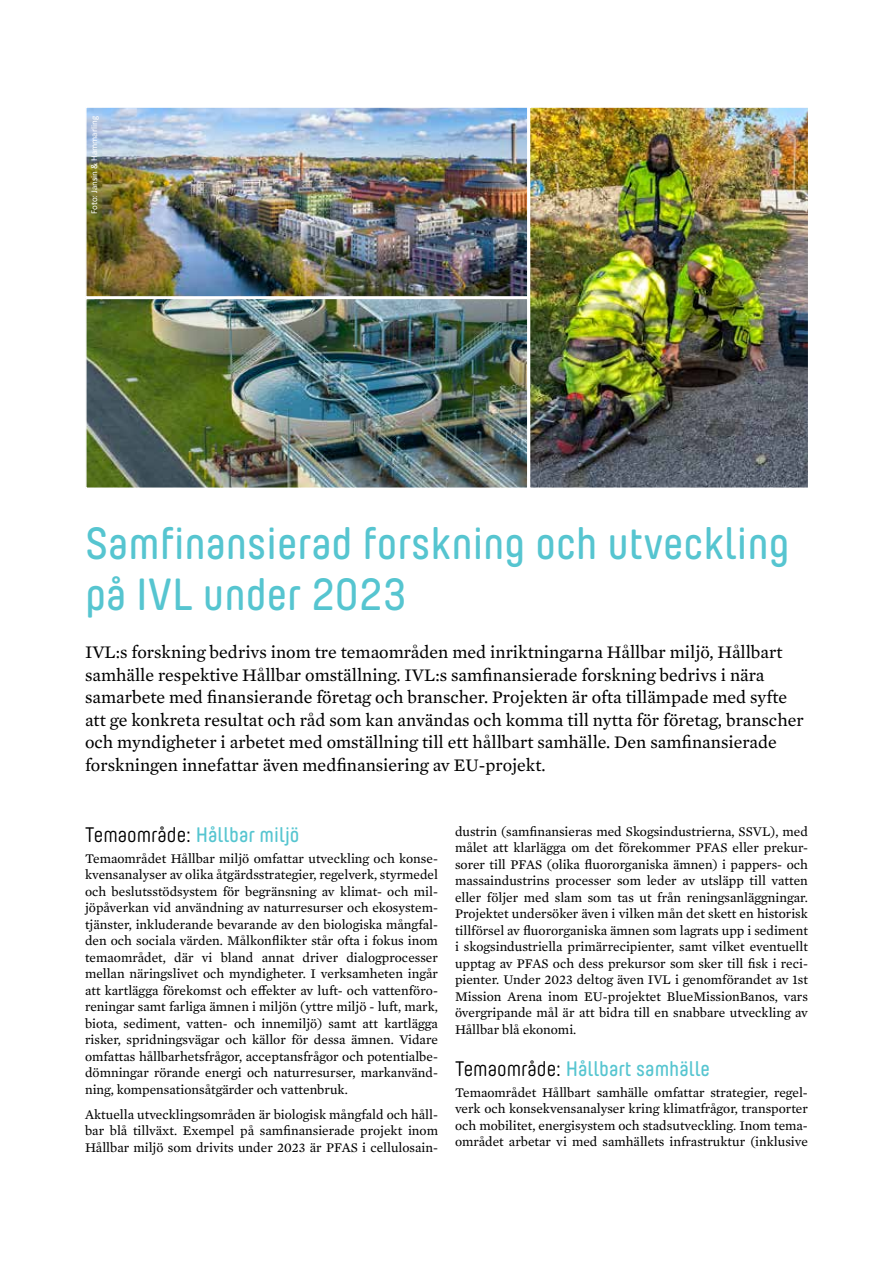
<style>
.page{position:relative;width:893px;height:1263px;background:#fff}
.page>*{position:absolute;margin:0;border:0;box-sizing:border-box;transform-origin:0 0}
.t1{font:600 45px/51px "Yummo";color:#56c5d0}
.t2{font:600 21px "Yummo";color:#56c5d0}
.t3{font:18px/22.5px "Mercury Text G2";color:#000}
.t4{font:13.5px/16.5px "Mercury Text G2";color:#000;text-align:justify}
.t5{font:9px "Calibri";color:#fff}
.s1{font-weight:400;color:#000}
</style>
<div class="page">
<img style="left:88px;top:109px;width:718px;height:377px">
<div style="left:85px;top:298px;width:443px;height:191px;border:2px solid #fff"></div>
<div style="left:85px;top:106px;width:443px;height:192px;border:2px solid #fff"></div>
<div style="left:529px;top:106px;width:280px;height:383px;border:2px solid #fff"></div>
<p class="t5" style="left:88px;top:214px;width:100px;rotate:-90deg">Foto: Jansin &amp; Hammarling</p>
<h1 class="t1" style="left:85px;top:514px;width:706px">Samfinansierad forskning och utveckling på IVL under 2023</h1>
<p class="t3" style="left:85px;top:640px;width:720px">IVL:s forskning bedrivs inom tre temaområden med inriktningarna Hållbar miljö, Hållbart samhälle respektive Hållbar omställning. IVL:s samfinansierade forskning bedrivs i nära samarbete med finansierande företag och branscher. Projekten är ofta tillämpade med syfte att ge konkreta resultat och råd som kan användas och komma till nytta för företag, branscher och myndigheter i arbetet med omställning till ett hållbart samhälle. Den samfinansierade forskningen innefattar även medfinansiering av EU-projekt.</p>
<h2 class="t2" style="left:85px;top:818px;width:216px"><span class="s1">Temaområde:</span> Hållbar miljö</h2>
<p class="t4" style="left:85px;top:849px;width:354px">Temaområdet Hållbar miljö omfattar utveckling och konse&shy;kvensanalyser av olika åtgärdsstrategier, regelverk, styrmedel och beslutsstödsystem för begränsning av klimat- och mil&shy;jöpåverkan vid användning av naturresurser och ekosystem&shy;tjänster, inkluderande bevarande av den biologiska mångfal&shy;den och sociala värden. Målkonflikter står ofta i fokus inom temaområdet, där vi bland annat driver dialogprocesser mellan näringslivet och myndigheter. I verksamheten ingår att kartlägga förekomst och effekter av luft- och vattenföro&shy;reningar samt farliga ämnen i miljön (yttre miljö - luft, mark, biota, sediment, vatten- och innemiljö) samt att kartlägga risker, spridningsvägar och källor för dessa ämnen. Vidare omfattas hållbarhetsfrågor, acceptansfrågor och potentialbe&shy;dömningar rörande energi och naturresurser, markanvänd&shy;ning, kompensationsåtgärder och vattenbruk.</p>
<p class="t4" style="left:85px;top:1105px;width:354px">Aktuella utvecklingsområden är biologisk mångfald och håll&shy;bar blå tillväxt. Exempel på samfinansierade projekt inom Hållbar miljö som drivits under 2023 är PFAS i cellulosain-</p>
<p class="t4" style="left:455px;top:822px;width:354px">dustrin (samfinansieras med Skogsindustrierna, SSVL), med målet att klarlägga om det förekommer PFAS eller prekur&shy;sorer till PFAS (olika fluororganiska ämnen) i pappers- och massaindustrins processer som leder av utsläpp till vatten eller följer med slam som tas ut från reningsanläggningar.<br>Projektet undersöker även i vilken mån det skett en historisk tillförsel av fluororganiska ämnen som lagrats upp i sediment i skogsindustriella primärrecipienter, samt vilket eventuellt upptag av PFAS och dess prekursor som sker till fisk i reci&shy;pienter. Under 2023 deltog även IVL i genomförandet av 1st Mission Arena inom EU-projektet BlueMissionBanos, vars övergripande mål är att bidra till en snabbare utveckling av Hållbar blå ekonomi.</p>
<h2 class="t2" style="left:455px;top:1052px;width:257px"><span class="s1">Temaområde:</span> Hållbart samhälle</h2>
<p class="t4" style="left:455px;top:1083px;width:354px">Temaområdet Hållbart samhälle omfattar strategier, regel&shy;verk och konsekvensanalyser kring klimatfrågor, transporter och mobilitet, energisystem och stadsutveckling. Inom tema&shy;området arbetar vi med samhällets infrastruktur (inklusive</p>
</div>
